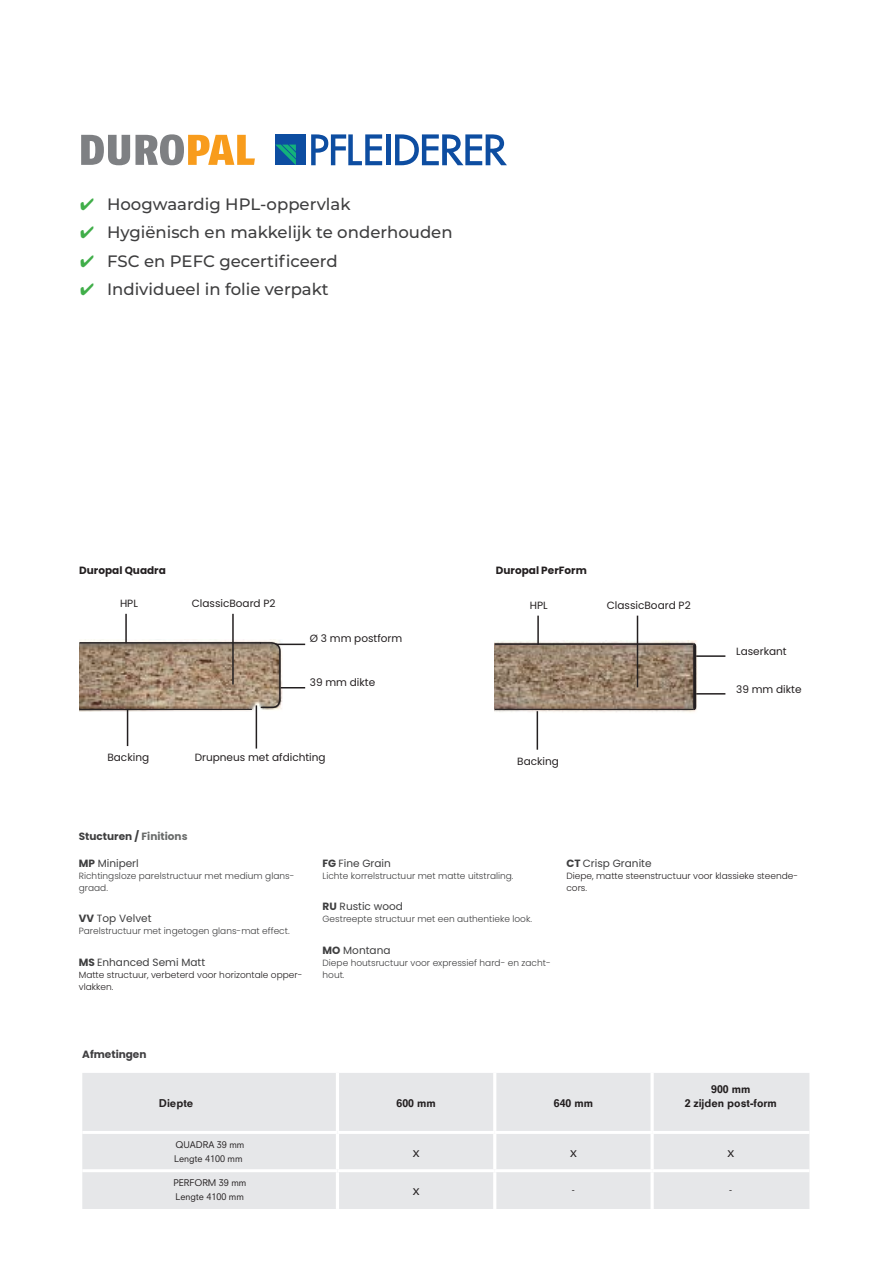
<style>
.page{position:relative;width:893px;height:1263px;background:#fff}
.page>*{position:absolute;margin:0;border:0;box-sizing:border-box;transform-origin:0 0}
.t1{font:500 16.5px "Montserrat";color:#3e3e3f}
.t2{font:13.5px "Neuzeit SLT Std";color:#231f20}
.t3{font:10.5px "Poppins";color:#231f20}
.t4{font:10.5px "Poppins";color:#3e3e3f}
.t5{font:800 10.5px/13.5px "Neuzeit S";color:#231f20;text-align:center}
.t6{font:700 10.5px "Poppins";color:#231f20}
.t7{font:700 10.5px "Poppins";color:#3e3e3f}
.t8{font:700 10.5px "Poppins";color:#403f41}
.t9{font:800 10.5px "Neuzeit S";color:#242021}
.t10{font:300 9px/12px "Poppins";color:#3e3e3f}
.t11{font:300 9px/12px "Poppins";color:#231f20}
.t12{font:9px "Neuzeit SLT Std";color:#242021}
.t13{font:9px "Neuzeit SLT Std";color:#231f20}
.s1{color:#40ae49}
.s2{color:#696b6a}
.s3{font-weight:700}
</style>
<div class="page">
<div style="left:275px;top:134px;width:31px;height:31px;background:#0d4da1"></div>
<svg style="left:276px;top:145px;width:20px;height:20px"></svg>
<svg style="left:311px;top:134px;width:71px;height:31px"></svg>
<hr style="left:386px;top:134px;width:4px;height:31px;background:#0d4da1">
<svg style="left:395px;top:134px;width:112px;height:31px"></svg>
<svg style="left:81px;top:134px;width:174px;height:31px"></svg>
<hr style="left:79px;top:134px;width:1px;height:31px;background:#231f20">
<hr style="left:291px;top:134px;width:1px;height:31px;background:#231f20">
<hr style="left:538px;top:134px;width:1px;height:31px;background:#231f20">
<img style="left:79px;top:639px;width:201px;height:73px">
<hr style="left:232px;top:614px;width:2px;height:70px;background:#231f20">
<hr style="left:256px;top:705px;width:1px;height:43px;background:#231f20">
<hr style="left:127px;top:709px;width:1px;height:37px;background:#231f20">
<hr style="left:125px;top:614px;width:2px;height:29px;background:#231f20">
<img style="left:495px;top:641px;width:201px;height:73px">
<hr style="left:637px;top:616px;width:1px;height:71px;background:#231f20">
<hr style="left:537px;top:616px;width:2px;height:29px;background:#231f20">
<hr style="left:537px;top:711px;width:1px;height:39px;background:#231f20">
<hr style="left:79px;top:642px;width:182px;height:2px;background:#231f20">
<hr style="left:79px;top:709px;width:173px;height:1px;background:#231f20">
<hr style="left:495px;top:643px;width:198px;height:2px;background:#231f20">
<hr style="left:495px;top:709px;width:198px;height:1px;background:#231f20">
<svg style="left:692px;top:643px;width:33px;height:68px"></svg>
<svg style="left:258px;top:641px;width:47px;height:68px"></svg>
<div style="left:82px;top:1073px;width:727px;height:136px;background:#e6e7e9"></div>
<hr style="left:336px;top:1073px;width:3px;height:58px;background:#fff">
<hr style="left:493px;top:1073px;width:3px;height:58px;background:#fff">
<hr style="left:650px;top:1073px;width:4px;height:58px;background:#fff">
<hr style="left:336px;top:1134px;width:3px;height:35px;background:#fff">
<hr style="left:493px;top:1134px;width:3px;height:35px;background:#fff">
<hr style="left:650px;top:1134px;width:4px;height:35px;background:#fff">
<hr style="left:336px;top:1172px;width:3px;height:37px;background:#fff">
<hr style="left:493px;top:1172px;width:3px;height:37px;background:#fff">
<hr style="left:650px;top:1172px;width:4px;height:37px;background:#fff">
<hr style="left:82px;top:1131px;width:255px;height:3px;background:#fff">
<hr style="left:337px;top:1131px;width:158px;height:3px;background:#fff">
<hr style="left:495px;top:1131px;width:157px;height:3px;background:#fff">
<hr style="left:652px;top:1131px;width:157px;height:3px;background:#fff">
<hr style="left:82px;top:1169px;width:255px;height:3px;background:#fff">
<hr style="left:337px;top:1169px;width:158px;height:3px;background:#fff">
<hr style="left:495px;top:1169px;width:157px;height:3px;background:#fff">
<hr style="left:652px;top:1169px;width:157px;height:3px;background:#fff">
<h1 class="t1" style="left:80px;top:192px;width:272px"><span class="s1">✔</span> Hoogwaardig HPL-oppervlak</h1>
<h1 class="t1" style="left:80px;top:221px;width:374px"><span class="s1">✔</span> Hygiënisch en makkelijk te onderhouden</h1>
<h1 class="t1" style="left:80px;top:249px;width:259px"><span class="s1">✔</span> FSC en PEFC gecertificeerd</h1>
<h1 class="t1" style="left:80px;top:278px;width:250px"><span class="s1">✔</span> Individueel in folie verpakt</h1>
<p class="t6" style="left:79px;top:564px;width:88px">Duropal Quadra</p>
<p class="t3" style="left:120px;top:598px;width:19px">HPL</p>
<p class="t3" style="left:192px;top:598px;width:85px">ClassicBoard P2</p>
<p class="t3" style="left:310px;top:632px;width:94px">Ø 3 mm postform</p>
<p class="t3" style="left:310px;top:676px;width:67px">39 mm dikte</p>
<p class="t3" style="left:107px;top:751px;width:43px">Backing</p>
<p class="t3" style="left:195px;top:751px;width:132px">Drupneus met afdichting</p>
<p class="t7" style="left:79px;top:831px;width:110px">Stucturen / <span class="s2">Finitions</span></p>
<p class="t6" style="left:496px;top:564px;width:93px">Duropal PerForm</p>
<p class="t3" style="left:530px;top:599px;width:19px">HPL</p>
<p class="t3" style="left:607px;top:599px;width:85px">ClassicBoard P2</p>
<p class="t3" style="left:517px;top:755px;width:43px">Backing</p>
<p class="t3" style="left:736px;top:645px;width:52px">Laserkant</p>
<p class="t3" style="left:736px;top:683px;width:67px">39 mm dikte</p>
<p class="t4" style="left:79px;top:857px;width:62px"><span class="s3">MP</span> Miniperl</p>
<p class="t10" style="left:79px;top:869px;width:217px">Richtingsloze parelstructuur met medium glans&shy;graad.</p>
<p class="t4" style="left:79px;top:912px;width:74px"><span class="s3">VV</span> Top Velvet</p>
<p class="t10" style="left:79px;top:925px;width:212px">Parelstructuur met ingetogen glans-mat effect.</p>
<p class="t4" style="left:79px;top:956px;width:128px"><span class="s3">MS</span> Enhanced Semi Matt</p>
<p class="t11" style="left:79px;top:968px;width:225px">Matte structuur, verbeterd voor horizontale opper&shy;vlakken.</p>
<p class="t4" style="left:323px;top:857px;width:70px"><span class="s3">FG</span> Fine Grain</p>
<p class="t10" style="left:323px;top:869px;width:193px">Lichte korrelstructuur met matte uitstraling.</p>
<p class="t4" style="left:323px;top:900px;width:82px"><span class="s3">RU</span> Rustic wood</p>
<p class="t10" style="left:323px;top:913px;width:211px">Gestreepte structuur met een authentieke look.</p>
<p class="t4" style="left:323px;top:944px;width:69px"><span class="s3">MO</span> Montana</p>
<p class="t10" style="left:323px;top:956px;width:230px">Diepe houtsructuur voor expressief hard- en zacht&shy;hout.</p>
<p class="t4" style="left:566px;top:857px;width:87px"><span class="s3">CT</span> Crisp Granite</p>
<p class="t11" style="left:566px;top:869px;width:233px">Diepe, matte steenstructuur voor klassieke steende&shy;cors.</p>
<p class="t8" style="left:82px;top:1048px;width:66px">Afmetingen</p>
<p class="t9" style="left:159px;top:1096px;width:36px">Diepte</p>
<p class="t5" style="left:397px;top:1096px;width:41px">600 mm</p>
<p class="t5" style="left:554px;top:1096px;width:41px">640 mm</p>
<p class="t5" style="left:685px;top:1082px;width:94px">900 mm<br>2 zijden post-form</p>
<p class="t13" style="left:175px;top:1139px;width:71px">QUADRA 39 mm</p>
<p class="t12" style="left:174px;top:1153px;width:70px">Lengte 4100 mm</p>
<p class="t13" style="left:173px;top:1178px;width:75px">PERFORM 39 mm</p>
<p class="t12" style="left:175px;top:1191px;width:70px">Lengte 4100 mm</p>
<h2 class="t2" style="left:413px;top:1143px;width:8px">x</h2>
<h2 class="t2" style="left:570px;top:1143px;width:8px">x</h2>
<h2 class="t2" style="left:727px;top:1143px;width:8px">x</h2>
<h2 class="t2" style="left:413px;top:1182px;width:8px">x</h2>
<p class="t13" style="left:572px;top:1184px;width:5px">-</p>
<p class="t13" style="left:729px;top:1184px;width:5px">-</p>
</div>
